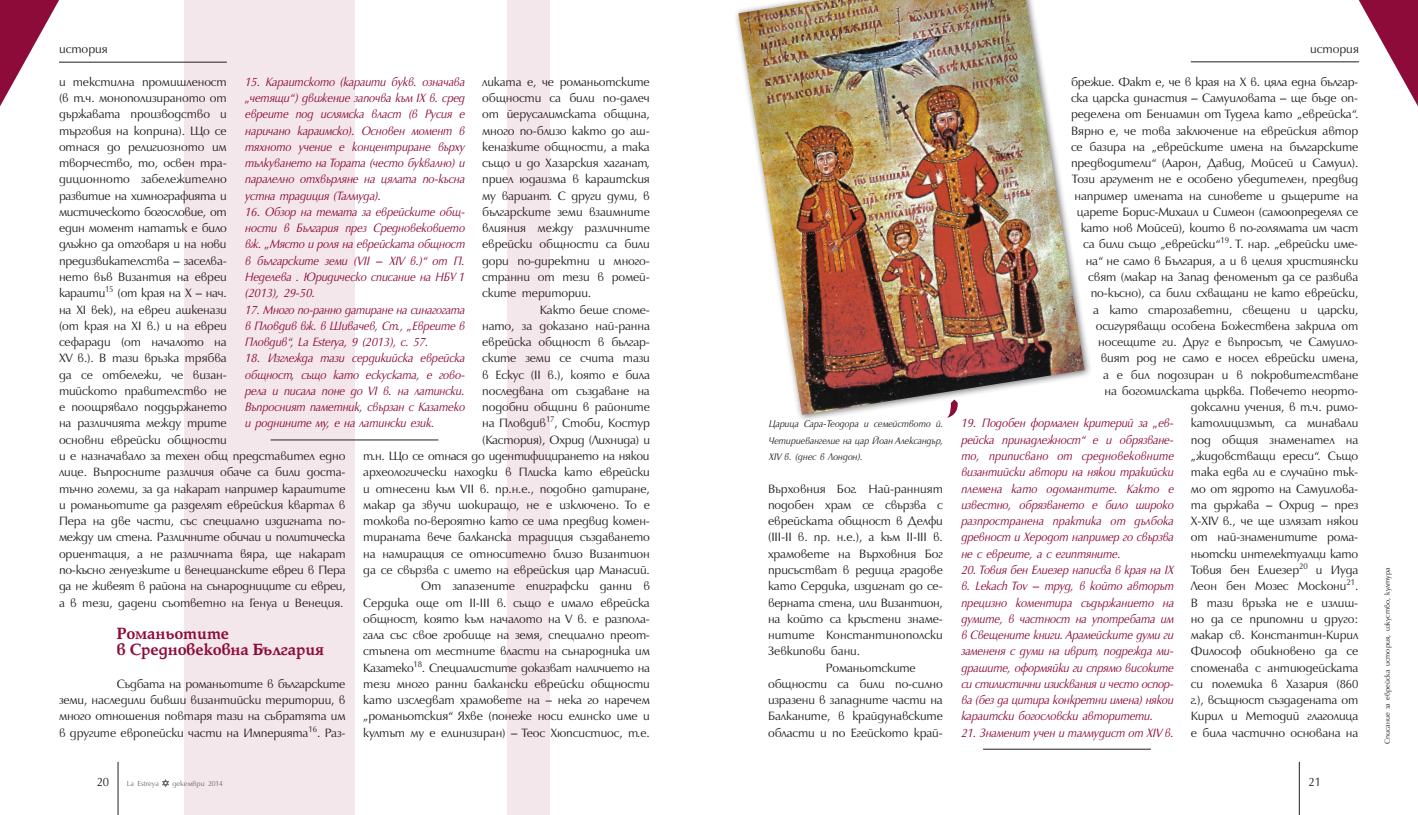
<style>
.page{position:relative;width:1418px;height:815px;background:#fff}
.page>*{position:absolute;margin:0;border:0;box-sizing:border-box;transform-origin:0 0}
.Title_bit{font:700 17.5px "Platinum Bg";letter-spacing:-.01em;color:#8d0b38}
.Body_text{font:12.5px/16.2px "Opal Bulgarian CYR";letter-spacing:-.01em;color:#231f20;text-align:justify}
.Body_text-2{font:italic 12.5px/16.2px "Opal Bulgarian CYR";letter-spacing:-.01em;color:#8d0b38;text-align:justify}
.Tekst_pod_iliustraci{font:italic 10px/16.2px "Opal Bulgarian CYR";color:#231f20;text-align:justify}
.t1{font:7.5px "Opal Bulgarian CYR";color:#231f20}
.t2{font:7.5px "Opal Bulgarian CYR";color:#6c6d70}
</style>
<div class="page">
<hr style="left:1298px;top:762px;width:1px;height:53px;background:#231f20">
<hr style="left:1190px;top:62px;width:168px;height:1px;background:#231f20">
<hr style="left:118px;top:762px;width:1px;height:53px;background:#231f20">
<svg style="left:162px;top:779px;width:7px;height:8px"></svg>
<hr style="left:59px;top:62px;width:168px;height:1px;background:#231f20">
<svg style="left:1358px;top:0;width:59px;height:105px"></svg>
<svg style="left:0;top:0;width:59px;height:106px"></svg>
<img style="left:738px;top:0;width:346px;height:415px">
<hr style="left:270px;top:440px;width:168px;height:1px;background:#231f20">
<hr style="left:983px;top:749px;width:167px;height:1px;background:#231f20">
<svg style="left:946px;top:400px;width:13px;height:18px"></svg>
<div style="left:506px;top:0;width:43px;height:815px;background:#f3e7eb"></div>
<div style="left:184px;top:0;width:170px;height:815px;background:#f3e7eb"></div>
<p class="Body_text" style="left:59px;top:41px;width:50px">история</p>
<p class="Body_text" style="left:59px;top:74px;width:288px;text-align:left">и текстилна промишленост<br>(в т.ч. монополизираното от<br>държавата производство и<br>търговия на коприна). Що се<br>отнася до религиозното им<br>творчество, то, освен тра-<br>диционното забележително<br>развитие на химнографията и<br>мистическото богословие, от<br>един момент нататък е било<br>длъжно да отговаря и на нови<br>предизвикателства – заселва-<br>нето във Византия на евреи<br>караити<sup>15</sup> (от края на X – нач.<br>на XI век), на евреи ашкенази<br>(от края на XI в.) и на евреи<br>сефаради (от началото на<br>XV в.). В тази връзка трябва<br>да се отбележи, че визан-<br>тийското правителство не<br>е поощрявало поддържането<br>на различията между трите<br>основни еврейски общности<br>и е назначавало за техен общ представител едно лице. Въпросните различия обаче са били доста&shy;тъчно големи, за да накарат например караитите и романьотите да разделят еврейския квартал в<br>Пера на две части, със специално издигната по&shy;между им стена. Различните обичаи и политическа ориентация, а не различната вяра, ще накарат по-късно генуезките и венецианските евреи в Пера да не живеят в района на сънародниците си евреи, а в тези, дадени съответно на Генуа и Венеция.</p>
<p class="Title_bit" style="left:117px;top:624px;width:114px">Романьотите</p>
<p class="Title_bit" style="left:117px;top:640px;width:209px">в Средновековна България</p>
<p class="Body_text" style="left:59px;top:676px;width:288px;text-indent:58px">Съдбата на романьотите в българските земи, наследили бивши византийски територии, в много отношения повтаря тази на събратята им в другите европейски части на Империята<sup>16</sup>. Раз-</p>
<p class="Body_text-2" style="left:244px;top:74px;width:221px">15. Караитското (караити букв. означава „четящи“) движение започва към IX в. сред евреите под ислямска власт (в Русия е наричано караимско). Основен момент в тяхното учение е концентриране върху тълкуването на Тората (често буквално) и паралелно отхвърляне на цялата по-късна устна традиция (Талмуда).</p>
<p class="Body_text-2" style="left:244px;top:204px;width:221px">16. Обзор на темата за еврейските общ&shy;ности в България през Средновековието вж. „Място и роля на еврейската общност в българските земи (VІІ – ХІV в.)“ от П.<br>Неделева . Юридическо списание на НБУ 1 (2013), 29-50.</p>
<p class="Body_text-2" style="left:244px;top:302px;width:221px">17. Много по-ранно датиране на синагогата в Пловдив вж. в Шивачев, Ст., „Евреите в Пловдив“, La Esterya, 9 (2013), с. 57.</p>
<p class="Body_text-2" style="left:244px;top:350px;width:221px">18. Изглежда тази сердикийска еврейска общност, също като ескуската, е гово&shy;рела и писала поне до VI в. на латински.<br>Въпросният паметник, свързан с Казатеко и роднините му, е на латински език.</p>
<p class="Body_text" style="left:482px;top:74px;width:169px">ликата е, че романьотските общности са били по-далеч от йерусалимската община, много по-близо както до аш&shy;кеназките общности, а така също и до Хазарския хаганат, приел юдаизма в караитския му вариант. С други думи, в българските земи взаимните влияния между различните еврейски общности са били дори по-директни и много&shy;странни от тези в ромей&shy;ските територии.</p>
<p class="Body_text" style="left:363px;top:302px;width:288px;text-align:right">Както беше споме-<br>нато, за доказано най-ранна<br>еврейска общност в българ-<br>ските земи се счита тази<br>в Ескус (II в.), която е била<br>последвана от създаване на<br>подобни общини в районите<br>на Пловдив<sup>17</sup>, Стоби, Костур<br>(Кастория), Охрид (Лихнида) и<br>т.н. Що се отнася до идентифицирането на някои археологически находки в Плиска като еврейски и отнесени към VII в. пр.н.е., подобно датиране, макар да звучи шокиращо, не е изключено. То е толкова по-вероятно като се има предвид комен&shy;тираната вече балканска традиция създаването на намиращия се относително близо Византион да се свързва с името на еврейския цар Манасий.</p>
<p class="Body_text" style="left:363px;top:578px;width:288px;text-indent:58px">От запазените епиграфски данни в Сердика още от II-III в. също е имало еврейска общност, която към началото на V в. е разпола&shy;гала със свое гробище на земя, специално преот&shy;стъпена от местните власти на сънародника им Казатеко<sup>18</sup>. Специалистите доказват наличието на тези много ранни балкански еврейски общности като изследват храмовете на – нека го наречем „романьотския“ Яхве (понеже носи елинско име и култът му е елинизиран) – Теос Хюпсистиос, т.е.</p>
<p class="Body_text" style="left:97px;top:774px;width:14px">20</p>
<p class="t2" style="left:127px;top:779px;width:33px">La Estreya</p>
<p class="t2" style="left:172px;top:779px;width:52px">декември 2014</p>
<p class="Tekst_pod_iliustraci" style="left:768px;top:416px;width:176px">Царица Сара-Теодора и семейството й.<br>Четириевангелие на цар Йоан Александър, XIV в. (днес в Лондон).</p>
<p class="Body_text" style="left:768px;top:481px;width:176px">Върховния Бог. Най-ранният подобен храм се свързва с еврейската общност в Делфи (III-II в. пр. н.е.), а към II-III в. храмовете на Върховния Бог присъстват в редица градове като Сердика, издигнат до се&shy;верната стена, или Византион, на който са кръстени знаме&shy;нитите Константинополски Зевкипови бани.</p>
<p class="Body_text" style="left:768px;top:660px;width:176px;text-align:left;text-indent:58px">Романьотските общности са били по-силно изразени в западните части на<br>Балканите, в крайдунавските области и по Егейското край-</p>
<p class="Body_text" style="left:1310px;top:41px;width:50px">история</p>
<p class="Body_text" style="left:1071px;top:74px;width:289px;text-align:right">брежие. Факт е, че в края на X в. цяла една българ&shy;ска царска династия – Самуиловата – ще бъде оп&shy;ределена от Бениамин от Тудела като „еврейска“.<br>Вярно е, че това заключение на еврейския автор се базира на „еврейските имена на българските предводители“ (Аарон, Давид, Мойсей и Самуил).<br>Този аргумент не е особено убедителен, предвид например имената на синовете и дъщерите на царете Борис-Михаил и Симеон (самоопределял се като нов Мойсей), които в по-голямата им част са били също „еврейски“<sup>19</sup>. Т. нар. „еврейски име&shy;на“ не само в България, а и в целия християнски свят (макар на Запад феноменът да се развива по-късно), са били схващани не като еврейски,<br>а като старозаветни, свещени и царски, осигуряващи особена Божествена закрила от носещите ги. Друг е въпросът, че Самуило&shy;вият род не само е носел еврейски имена,<br>а е бил подозиран и в покровителстване<br>на богомилската църква. Повечето неорто&shy;доксални учения, в т.ч. римо-<br>католицизмът, са минавали<br>под общия знаменател на<br>„жидовстващи ереси“. Също<br>така едва ли е случайно тък-<br>мо от ядрото на Самуилова-<br>та държава – Охрид – през<br>X-XIV в., че ще излязат някои<br>от най-знаменитите рома-<br>ньотски интелектуалци като<br>Товия бен Елиeзeр<sup>20</sup> и Иуда<br>Леон бен Мозес Москони<sup>21</sup>.<br>В тази връзка не е излиш-<br>но да се припомни и друго:<br>макар св. Константин-Кирил<br>Философ обикновено да се<br>споменава с антиюдейската<br>си полемика в Хазария (860<br>г.), всъщност създадената от<br>Кирил и Методий глаголица<br>е била частично основана на</p>
<p class="Body_text-2" style="left:960px;top:416px;width:214px">19. Подобен формален критерий за „ев&shy;рейска принадлежност“ е и обрязване&shy;то, приписвано от средновековните византийски автори на някои тракийски племена като одомантите. Както е известно, обрязването е било широко разпространена практика от дълбока древност и Херодот например го свързва не с евреите, а с египтяните.</p>
<p class="Body_text-2" style="left:960px;top:562px;width:214px">20. Товия бен Елиезер написва в края на IХ в. Lekach Tov – труд, в който авторът прецизно коментира съдържанието на думите, в частност на употребата им в Свещените книги. Арамейските думи ги замененя с думи на иврит, подрежда ми&shy;драшите, оформяйки ги спрямо високите си стилистични изисквания и често оспор&shy;ва (без да цитира конкретни имена) някои караитски богословски авторитети.</p>
<p class="Body_text-2" style="left:960px;top:725px;width:214px">21. Знаменит учен и талмудист от XIV в.</p>
<p class="Body_text" style="left:1308px;top:774px;width:14px">21</p>
<p class="t1" style="left:1383px;top:744px;width:178px;rotate:-90deg">Списание за еврейска история, изкуство, култура</p>
</div>
